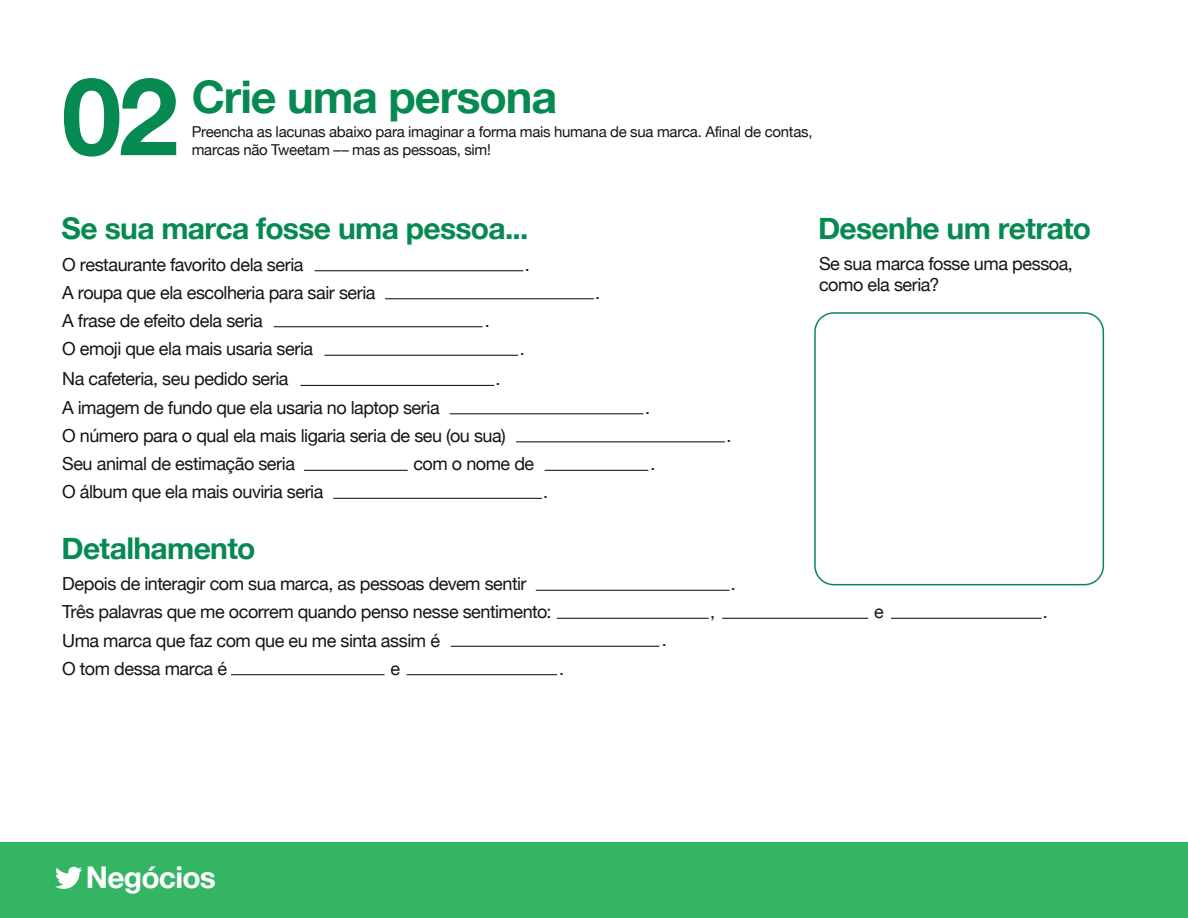
<style>
.page{position:relative;width:1188px;height:918px;background:#fff}
.page>*{position:absolute;margin:0;border:0;box-sizing:border-box;transform-origin:0 0}
.t1{font:700 108px "Helvetica Neue";color:#068a51}
.t2{font:700 45px "Helvetica Neue";letter-spacing:-.025em;color:#068a51}
.t3{font:700 30px "Helvetica Neue";letter-spacing:-.02em;color:#068a51}
.t4{font:700 30px "Helvetica Neue";letter-spacing:-.025em;color:#fff}
.t5{font:18px/28.3px "Helvetica Neue";letter-spacing:-.025em;color:#131518}
.t6{font:15px/18px "Helvetica Neue";letter-spacing:-.02em;color:#131518}
</style>
<div class="page">
<div style="left:0;top:843px;width:1188px;height:75px;background:#33b563"></div>
<svg style="left:55px;top:866px;width:27px;height:23px"></svg>
<div style="left:814px;top:312px;width:290px;height:273px;border:2px solid #068a51;border-radius:19px"></div>
<hr style="left:315px;top:270px;width:208px;height:1px;background:#040503">
<hr style="left:385px;top:298px;width:209px;height:1px;background:#040503">
<hr style="left:274px;top:326px;width:208px;height:1px;background:#040503">
<hr style="left:324px;top:355px;width:194px;height:1px;background:#040503">
<hr style="left:536px;top:590px;width:194px;height:1px;background:#040503">
<hr style="left:557px;top:618px;width:152px;height:1px;background:#040503">
<hr style="left:722px;top:618px;width:146px;height:1px;background:#040503">
<hr style="left:231px;top:674px;width:154px;height:1px;background:#040503">
<hr style="left:407px;top:674px;width:150px;height:1px;background:#040503">
<hr style="left:891px;top:618px;width:150px;height:1px;background:#040503">
<hr style="left:451px;top:646px;width:208px;height:1px;background:#040503">
<hr style="left:301px;top:385px;width:193px;height:1px;background:#040503">
<hr style="left:450px;top:413px;width:193px;height:1px;background:#040503">
<hr style="left:516px;top:441px;width:209px;height:1px;background:#040503">
<hr style="left:304px;top:470px;width:104px;height:1px;background:#040503">
<hr style="left:545px;top:470px;width:103px;height:1px;background:#040503">
<hr style="left:333px;top:498px;width:209px;height:1px;background:#040503">
<h1 class="t1" style="left:62px;top:50px;width:118px">02</h1>
<h2 class="t2" style="left:192px;top:69px;width:367px">Crie uma persona</h2>
<p class="t6" style="left:192px;top:123px;width:622px">Preencha as lacunas abaixo para imaginar a forma mais humana de sua marca. Afinal de contas, marcas não Tweetam –– mas as pessoas, sim!</p>
<h3 class="t3" style="left:62px;top:210px;width:468px">Se sua marca fosse uma pessoa...</h3>
<p class="t5" style="left:62px;top:250px;width:243px">O restaurante favorito dela seria</p>
<p class="t5" style="left:525px;top:250px;width:7px">.</p>
<p class="t5" style="left:62px;top:278px;width:315px">A roupa que ela escolheria para sair seria<br>A frase de efeito dela seria<br>O emoji que ela mais usaria seria</p>
<p class="t5" style="left:62px;top:365px;width:445px">Na cafeteria, seu pedido seria<br>A imagem de fundo que ela usaria no laptop seria<br>O número para o qual ela mais ligaria seria de seu (ou sua)<br>Seu animal de estimação seria</p>
<p class="t5" style="left:485px;top:306px;width:7px">.</p>
<p class="t5" style="left:520px;top:334px;width:7px">.</p>
<p class="t5" style="left:496px;top:365px;width:7px">.</p>
<p class="t5" style="left:413px;top:449px;width:122px">com o nome de</p>
<p class="t5" style="left:62px;top:477px;width:263px">O álbum que ela mais ouviria seria</p>
<p class="t5" style="left:543px;top:477px;width:7px">.</p>
<h3 class="t3" style="left:62px;top:530px;width:195px">Detalhamento</h3>
<p class="t5" style="left:595px;top:278px;width:7px">.</p>
<p class="t5" style="left:645px;top:393px;width:7px">.</p>
<p class="t5" style="left:650px;top:449px;width:7px">.</p>
<p class="t5" style="left:726px;top:421px;width:7px">.</p>
<p class="t5" style="left:62px;top:569px;width:466px">Depois de interagir com sua marca, as pessoas devem sentir</p>
<p class="t5" style="left:731px;top:569px;width:7px">.</p>
<p class="t5" style="left:62px;top:597px;width:491px">Três palavras que me ocorrem quando penso nesse sentimento:</p>
<p class="t5" style="left:710px;top:597px;width:7px">,</p>
<p class="t5" style="left:62px;top:626px;width:379px">Uma marca que faz com que eu me sinta assim é<br>O tom dessa marca é</p>
<p class="t5" style="left:391px;top:654px;width:11px">e</p>
<p class="t5" style="left:559px;top:654px;width:7px">.</p>
<p class="t5" style="left:662px;top:625px;width:7px">.</p>
<h3 class="t3" style="left:818px;top:210px;width:275px">Desenhe um retrato</h3>
<p class="t5" style="left:819px;top:253px;width:255px;line-height:21px">Se sua marca fosse uma pessoa, como ela seria?</p>
<p class="t5" style="left:874px;top:597px;width:11px">e</p>
<p class="t5" style="left:1043px;top:597px;width:7px">.</p>
<h3 class="t4" style="left:86px;top:859px;width:132px">Negócios</h3>
</div>
